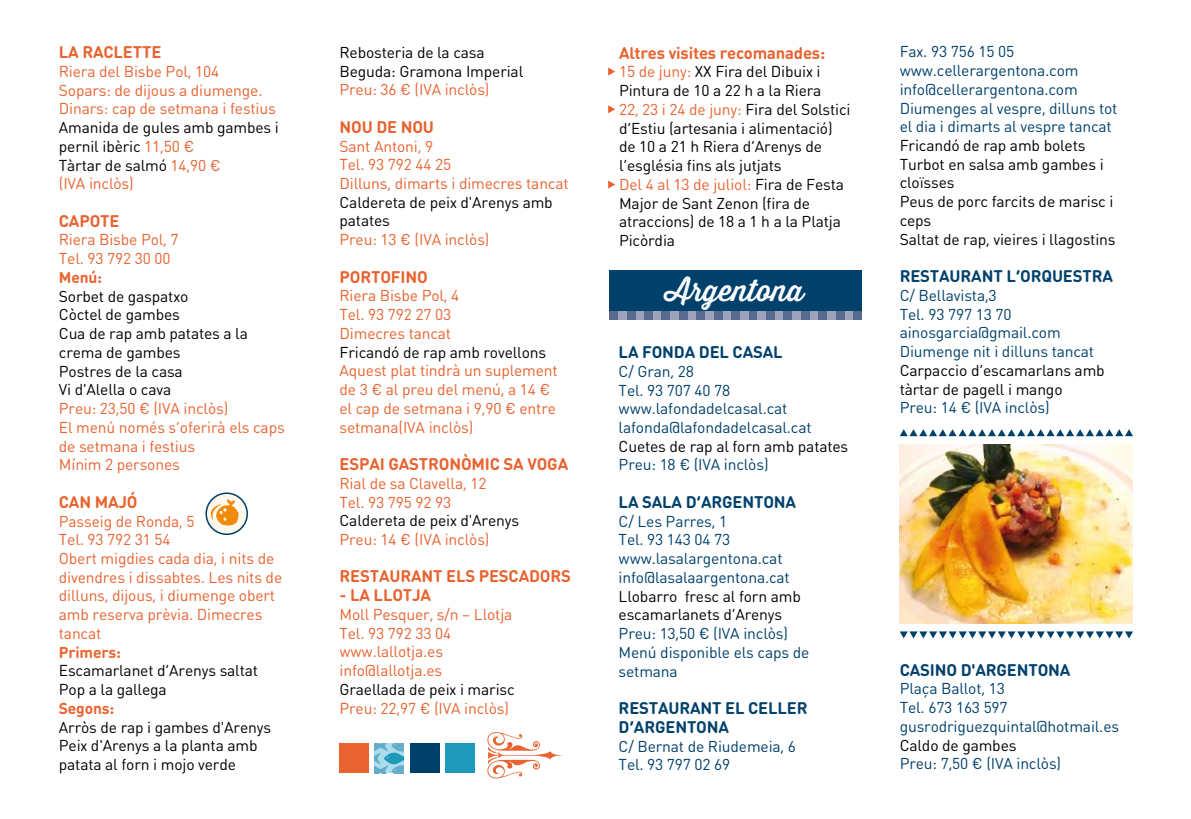
<style>
.page{position:relative;width:1191px;height:819px;background:#fff}
.page>*{position:absolute;margin:0;border:0;box-sizing:border-box;transform-origin:0 0}
.t1{font:29.75px "Thirsty Rough Reg";color:#fff}
.t2{font:700 16.62px "DIN Round Pro";letter-spacing:-.01em;color:#e86330}
.t3{font:700 16.62px/18.7px "DIN Round Pro";letter-spacing:-.01em;color:#00416c}
.t4{font:15.58px/18.7px "DIN Round Pro";letter-spacing:-.01em;color:#000}
.t5{font:15.58px/18.7px "DIN Round Pro";letter-spacing:-.01em;color:#e86330}
.t6{font:15.58px/18.7px "DIN Round Pro";letter-spacing:-.01em;color:#00416c}
.t7{font:700 15.58px "DIN Round Pro";letter-spacing:-.01em;color:#e86330}
.s1{color:#e86330}
</style>
<div class="page">
<div style="left:609px;top:270px;width:252px;height:49px;background:#00416c"></div>
<div style="left:844px;top:311px;width:9px;height:9px;background:#9ea3bb"></div>
<div style="left:827px;top:311px;width:8px;height:9px;background:#9ea3bb"></div>
<div style="left:809px;top:311px;width:9px;height:9px;background:#9ea3bb"></div>
<div style="left:792px;top:311px;width:9px;height:9px;background:#9ea3bb"></div>
<div style="left:757px;top:311px;width:9px;height:9px;background:#9ea3bb"></div>
<div style="left:774px;top:311px;width:9px;height:9px;background:#9ea3bb"></div>
<div style="left:853px;top:311px;width:8px;height:9px;background:#586a8e"></div>
<div style="left:835px;top:311px;width:9px;height:9px;background:#586a8e"></div>
<div style="left:818px;top:311px;width:9px;height:9px;background:#586a8e"></div>
<div style="left:801px;top:311px;width:8px;height:9px;background:#586a8e"></div>
<div style="left:766px;top:311px;width:8px;height:9px;background:#586a8e"></div>
<div style="left:783px;top:311px;width:9px;height:9px;background:#586a8e"></div>
<div style="left:748px;top:311px;width:9px;height:9px;background:#586a8e"></div>
<div style="left:740px;top:311px;width:8px;height:9px;background:#9ea3bb"></div>
<div style="left:722px;top:311px;width:9px;height:9px;background:#9ea3bb"></div>
<div style="left:705px;top:311px;width:9px;height:9px;background:#9ea3bb"></div>
<div style="left:687px;top:311px;width:9px;height:9px;background:#9ea3bb"></div>
<div style="left:653px;top:311px;width:8px;height:9px;background:#9ea3bb"></div>
<div style="left:670px;top:311px;width:9px;height:9px;background:#9ea3bb"></div>
<div style="left:731px;top:311px;width:9px;height:9px;background:#586a8e"></div>
<div style="left:714px;top:311px;width:8px;height:9px;background:#586a8e"></div>
<div style="left:696px;top:311px;width:9px;height:9px;background:#586a8e"></div>
<div style="left:661px;top:311px;width:9px;height:9px;background:#586a8e"></div>
<div style="left:679px;top:311px;width:8px;height:9px;background:#586a8e"></div>
<div style="left:644px;top:311px;width:9px;height:9px;background:#586a8e"></div>
<div style="left:635px;top:311px;width:9px;height:9px;background:#9ea3bb"></div>
<div style="left:618px;top:311px;width:9px;height:9px;background:#9ea3bb"></div>
<div style="left:627px;top:311px;width:8px;height:9px;background:#586a8e"></div>
<div style="left:609px;top:311px;width:9px;height:9px;background:#586a8e"></div>
<div style="left:445px;top:743px;width:30px;height:30px;background:#1e99b9"></div>
<svg style="left:374px;top:743px;width:30px;height:30px"></svg>
<div style="left:410px;top:743px;width:29px;height:30px;background:#00416c"></div>
<div style="left:339px;top:743px;width:29px;height:30px;background:#e86330"></div>
<svg style="left:487px;top:732px;width:76px;height:46px"></svg>
<img style="left:899px;top:444px;width:234px;height:179px">
<svg style="left:900px;top:429px;width:233px;height:7px"></svg>
<svg style="left:899px;top:631px;width:234px;height:7px"></svg>
<svg style="left:608px;top:67px;width:7px;height:9px"></svg>
<svg style="left:608px;top:105px;width:7px;height:8px"></svg>
<svg style="left:608px;top:180px;width:7px;height:9px"></svg>
<div style="left:206px;top:493px;width:41px;height:41px;background:#fff8ec;border-radius:50%"></div>
<div style="left:205px;top:492px;width:43px;height:43px;border:2px solid #00416c;border-radius:50%"></div>
<svg style="left:210px;top:499px;width:29px;height:27px"></svg>
<p class="t2" style="left:59px;top:41px;width:104px">LA RACLETTE</p>
<p class="t5" style="left:59px;top:61px;width:218px">Riera del Bisbe Pol, 104<br>Sopars: de dijous a diumenge.<br>Dinars: cap de setmana i festius</p>
<p class="t4" style="left:59px;top:117px;width:221px">Amanida de gules amb gambes i pernil ibèric <span class="s1">11,50 €<br></span>Tàrtar de salmó <span class="s1">14,90 €<br>(IVA inclòs)</span></p>
<p class="t2" style="left:59px;top:209px;width:62px">CAPOTE</p>
<p class="t5" style="left:59px;top:230px;width:121px">Riera Bisbe Pol, 7<br>Tel. 93 792 30 00</p>
<p class="t7" style="left:59px;top:266px;width:45px">Menú:</p>
<p class="t4" style="left:59px;top:286px;width:190px">Sorbet de gaspatxo<br>Còctel de gambes<br>Cua de rap amb patates a la crema de gambes<br>Postres de la casa<br>Vi d'Alella o cava</p>
<p class="t5" style="left:59px;top:398px;width:227px">Preu: 23,50 € (IVA inclòs)<br>El menú només s’oferirà els caps de setmana i festius<br>Mínim 2 persones</p>
<p class="t2" style="left:59px;top:490px;width:80px">CAN MAJÓ</p>
<p class="t5" style="left:59px;top:511px;width:225px">Passeig de Ronda, 5<br>Tel. 93 792 31 54<br>Obert migdies cada dia, i nits de divendres i dissabtes. Les nits de dilluns, dijous, i diumenge obert amb reserva prèvia. Dimecres tancat</p>
<p class="t7" style="left:59px;top:641px;width:63px">Primers:</p>
<p class="t4" style="left:59px;top:660px;width:201px">Escamarlanet d’Arenys saltat<br>Pop a la gallega</p>
<p class="t7" style="left:59px;top:697px;width:57px">Segons:</p>
<p class="t4" style="left:59px;top:717px;width:214px">Arròs de rap i gambes d'Arenys<br>Peix d'Arenys a la planta amb patata al forn i mojo verde</p>
<p class="t4" style="left:339px;top:42px;width:185px">Rebosteria de la casa<br>Beguda: Gramona Imperial</p>
<p class="t5" style="left:339px;top:80px;width:151px">Preu: 36 € (IVA inclòs)</p>
<p class="t2" style="left:339px;top:115px;width:96px">NOU DE NOU</p>
<p class="t5" style="left:339px;top:136px;width:231px">Sant Antoni, 9<br>Tel. 93 792 44 25<br>Dilluns, dimarts i dimecres tancat</p>
<p class="t4" style="left:339px;top:192px;width:215px">Caldereta de peix d'Arenys amb patates</p>
<p class="t5" style="left:339px;top:229px;width:151px">Preu: 13 € (IVA inclòs)</p>
<p class="t2" style="left:339px;top:265px;width:90px">PORTOFINO</p>
<p class="t5" style="left:339px;top:286px;width:121px">Riera Bisbe Pol, 4<br>Tel. 93 792 27 03<br>Dimecres tancat</p>
<p class="t4" style="left:339px;top:342px;width:208px">Fricandó de rap amb rovellons</p>
<p class="t5" style="left:339px;top:361px;width:220px">Aquest plat tindrà un suplement de 3 € al preu del menú, a 14 € el cap de setmana i 9,90 € entre setmana(IVA inclòs)</p>
<p class="t2" style="left:339px;top:452px;width:230px">ESPAI GASTRONÒMIC SA VOGA</p>
<p class="t5" style="left:339px;top:473px;width:148px">Rial de sa Clavella, 12<br>Tel. 93 795 92 93</p>
<p class="t4" style="left:339px;top:510px;width:181px">Caldereta de peix d'Arenys</p>
<p class="t5" style="left:339px;top:529px;width:151px">Preu: 14 € (IVA inclòs)</p>
<p class="t2" style="left:339px;top:565px;width:233px">RESTAURANT ELS PESCADORS</p>
<p class="t2" style="left:339px;top:583px;width:93px">- LA LLOTJA</p>
<p class="t5" style="left:339px;top:604px;width:174px">Moll Pesquer, s/n – Llotja<br>Tel. 93 792 33 04 www.lallotja.es info@lallotja.es</p>
<p class="t4" style="left:339px;top:679px;width:177px">Graellada de peix i marisc</p>
<p class="t5" style="left:339px;top:698px;width:171px">Preu: 22,97 € (IVA inclòs)</p>
<p class="t2" style="left:619px;top:41px;width:208px">Altres visites recomanades:</p>
<p class="t4" style="left:619px;top:62px;width:233px"><span class="s1">15 de juny:</span> XX Fira del Dibuix i<br>Pintura de 10 a 22 h a la Riera<br><span class="s1">22, 23 i 24 de juny:</span> Fira del Solstici d’Estiu (artesania i alimentació) de 10 a 21 h Riera d’Arenys de l’església fins als jutjats<br><span class="s1">Del 4 al 13 de juliol:</span> Fira de Festa<br>Major de Sant Zenon (fira de atraccions) de 18 a 1 h a la Platja<br>Picòrdia</p>
<h1 class="t1" style="left:665px;top:269px;width:140px">Argentona</h1>
<p class="t3" style="left:618px;top:342px;width:166px">LA FONDA DEL CASAL</p>
<p class="t6" style="left:618px;top:361px;width:194px">C/ Gran, 28<br>Tel. 93 707 40 78 www.lafondadelcasal.cat lafonda@lafondadelcasal.cat</p>
<p class="t4" style="left:618px;top:436px;width:231px">Cuetes de rap al forn amb patates</p>
<p class="t6" style="left:618px;top:455px;width:151px">Preu: 18 € (IVA inclòs)</p>
<p class="t3" style="left:618px;top:492px;width:179px">LA SALA D’ARGENTONA</p>
<p class="t6" style="left:618px;top:511px;width:173px">C/ Les Parres, 1<br>Tel. 93 143 04 73 www.lasalargentona.cat info@lasalaargentona.cat</p>
<p class="t4" style="left:618px;top:586px;width:184px">Llobarro fresc al forn amb escamarlanets d’Arenys</p>
<p class="t6" style="left:618px;top:623px;width:192px">Preu: 13,50 € (IVA inclòs)<br>Menú disponible els caps de setmana</p>
<p class="t3" style="left:618px;top:698px;width:190px">RESTAURANT EL CELLER<br>D’ARGENTONA</p>
<p class="t6" style="left:618px;top:736px;width:179px">C/ Bernat de Riudemeia, 6<br>Tel. 93 797 02 69</p>
<p class="t6" style="left:899px;top:42px;width:219px">Fax. 93 756 15 05 www.cellerargentona.com info@cellerargentona.com<br>Diumenges al vespre, dilluns tot el dia i dimarts al vespre tancat</p>
<p class="t4" style="left:899px;top:135px;width:217px">Fricandó de rap amb bolets<br>Turbot en salsa amb gambes i cloïsses<br>Peus de porc farcits de marisc i ceps<br>Saltat de rap, vieires i llagostins</p>
<p class="t3" style="left:899px;top:266px;width:215px">RESTAURANT L’ORQUESTRA</p>
<p class="t6" style="left:899px;top:285px;width:196px">C/ Bellavista,3<br>Tel. 93 797 13 70 ainosgarcia@gmail.com<br>Diumenge nit i dilluns tancat</p>
<p class="t4" style="left:899px;top:360px;width:206px">Carpaccio d’escamarlans amb tàrtar de pagell i mango</p>
<p class="t6" style="left:899px;top:397px;width:151px">Preu: 14 € (IVA inclòs)</p>
<p class="t3" style="left:899px;top:659px;width:172px">CASINO D'ARGENTONA</p>
<p class="t6" style="left:899px;top:678px;width:221px">Plaça Ballot, 13<br>Tel. 673 163 597 gusrodriguezquintal@hotmail.es</p>
<p class="t4" style="left:899px;top:735px;width:118px">Caldo de gambes</p>
<p class="t6" style="left:899px;top:753px;width:163px">Preu: 7,50 € (IVA inclòs)</p>
</div>
